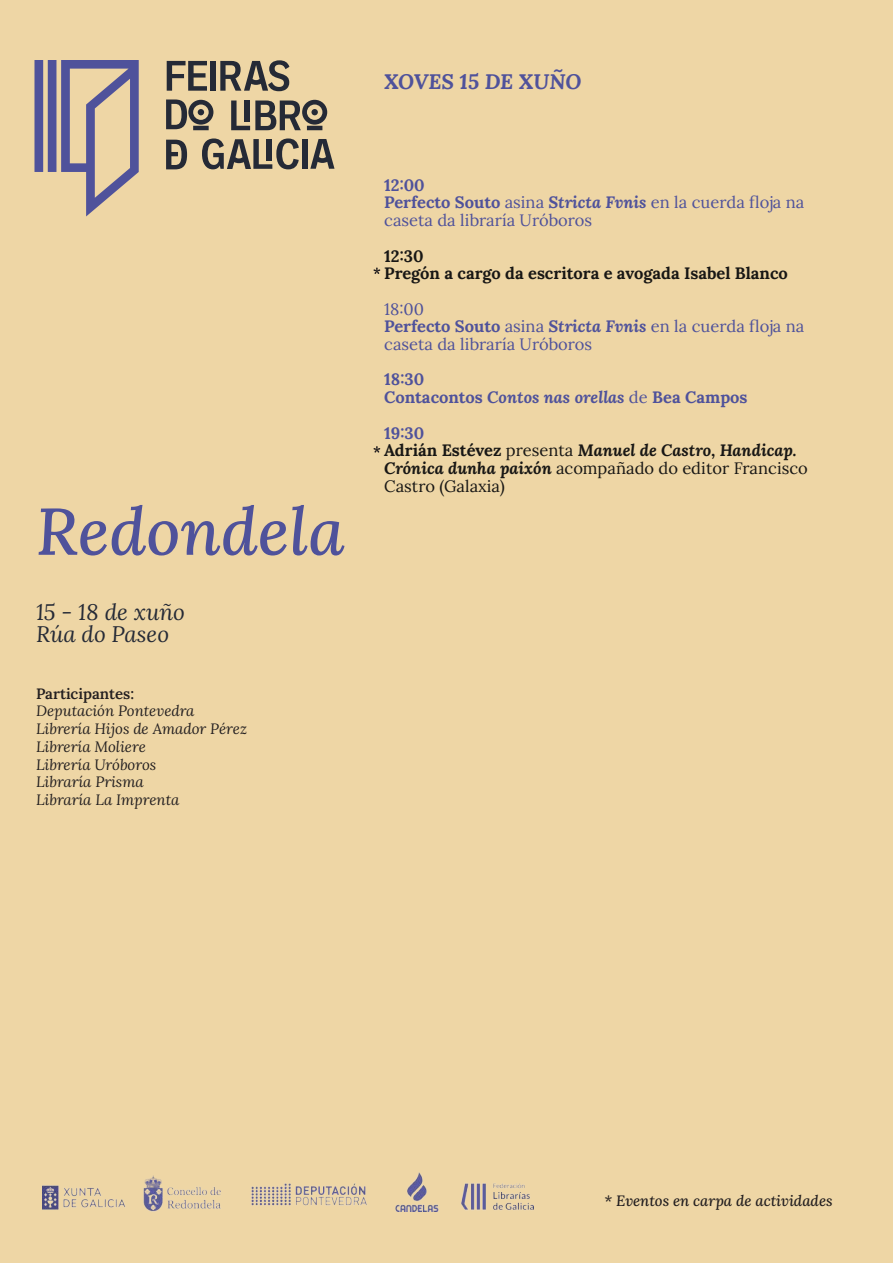
<style>
.page{position:relative;width:893px;height:1263px;background:#eed6a5}
.page>*{position:absolute;margin:0;border:0;box-sizing:border-box;transform-origin:0 0}
.t1{font:italic 500 66px "Lora";color:#4f529b}
.t2{font:italic 22.5px/22.2px "Lora";color:#252a36}
.t3{font:italic 700 21px "Lora";color:#4f529b}
.t4{font:16.5px/17.7px "Lora";color:#4f529b}
.t5{font:16.5px/17.7px "Lora";color:#181715}
.t6{font:700 16.5px/17.7px "Lora";color:#181715}
.t7{font:700 16.5px/17.7px "Lora";color:#4f529b}
.t8{font:italic 15px/17.7px "Lora";letter-spacing:-.005em;color:#231f20}
.t9{font:italic 500 15px "Lora";color:#231f20}
.t10{font:600 15px "Lora";color:#231f20}
.s1{font-weight:700}
.s2{font-weight:700;font-style:italic}
.s3{font-style:italic}
.s4{font-weight:400}
.s5{font-weight:700;color:#4f529b}
</style>
<div class="page">
<img style="left:43px;top:1173px;width:491px;height:39px">
<svg style="left:34px;top:60px;width:105px;height:156px"></svg>
<svg style="left:231px;top:100px;width:96px;height:30px"></svg>
<svg style="left:166px;top:99px;width:47px;height:31px"></svg>
<svg style="left:167px;top:61px;width:40px;height:30px"></svg>
<div style="left:211px;top:61px;width:5px;height:30px;background:#252a36"></div>
<svg style="left:220px;top:60px;width:69px;height:31px"></svg>
<svg style="left:166px;top:140px;width:21px;height:29px"></svg>
<div style="left:302px;top:139px;width:5px;height:30px;background:#252a36"></div>
<svg style="left:202px;top:138px;width:97px;height:31px"></svg>
<svg style="left:310px;top:139px;width:24px;height:30px"></svg>
<svg style="left:373px;top:267px;width:7px;height:7px"></svg>
<svg style="left:373px;top:446px;width:7px;height:7px"></svg>
<h1 class="t1" style="left:36px;top:487px;width:310px">Redondela</h1>
<h2 class="t2" style="left:36px;top:601px;width:150px">15 - 18 de xuño<br>Rúa do Paseo</h2>
<p class="t10" style="left:36px;top:684px;width:100px">Participantes:</p>
<p class="t8" style="left:36px;top:702px;width:213px">Deputación Pontevedra<br>Librería Hijos de Amador Pérez<br>Librería Moliere<br>Librería Uróboros<br>Libraría Prisma<br>Libraría La Imprenta</p>
<p class="t3" style="left:384px;top:67px;width:199px">XOVES 15 DE XUÑO</p>
<p class="t4" style="left:384px;top:176px;width:422px"><span class="s1">12:00<br>Perfecto Souto</span> asina <span class="s2">Stricta Fvnis</span> en la cuerda floja na caseta da libraría Uróboros</p>
<p class="t6" style="left:384px;top:247px;width:405px">12:30<br>Pregón a cargo da escritora e avogada Isabel Blanco</p>
<p class="t4" style="left:384px;top:300px;width:422px">18:00<br><span class="s1">Perfecto Souto</span> asina <span class="s2">Stricta Fvnis</span> en la cuerda floja na caseta da libraría Uróboros</p>
<p class="t7" style="left:384px;top:370px;width:365px">18:30<br>Contacontos <span class="s3">Contos nas orellas</span> <span class="s4">de</span> Bea Campos</p>
<p class="t5" style="left:384px;top:424px;width:425px"><span class="s5">19:30<br></span><span class="s1">Adrián Estévez</span> presenta <span class="s2">Manuel de Castro, Handicap.<br>Crónica dunha paixón</span> acompañado do editor Francisco<br>Castro (Galaxia)</p>
<p class="t9" style="left:605px;top:1190px;width:229px">* Eventos en carpa de actividades</p>
</div>
